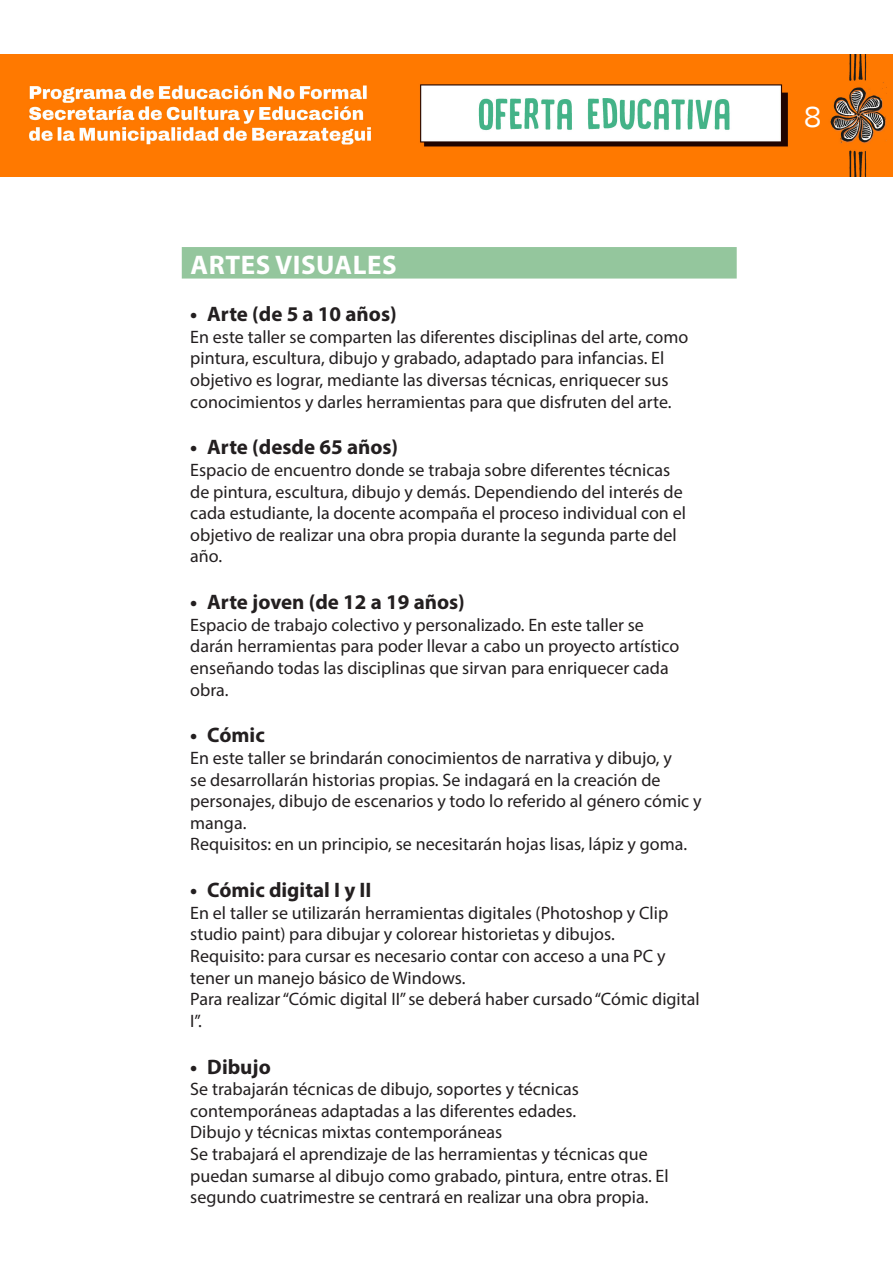
<style>
.page{position:relative;width:893px;height:1263px;background:#fff}
.page>*{position:absolute;margin:0;border:0;box-sizing:border-box;transform-origin:0 0}
.t1{font:28.5px "Amsi Pro";color:#fff}
.Titulo_-_Copia_2{font:700 27px "Myriad Pro";letter-spacing:.02em;color:#fff}
.t2{font:700 21px "Myriad Pro";color:#231f20}
.t3{font:18px/21.6px "Myriad Pro";color:#231f20}
</style>
<div class="page">
<img style="left:0;top:54px;width:892px;height:123px">
<div style="left:182px;top:247px;width:555px;height:32px;background:#94c69d"></div>
<p class="Titulo_-_Copia_2" style="left:191px;top:248px;width:208px">ARTES VISUALES</p>
<p class="t2" style="left:190px;top:300px;width:208px">• Arte (de 5 a 10 años)</p>
<p class="t3" style="left:190px;top:326px;width:500px">En este taller se comparten las diferentes disciplinas del arte, como pintura, escultura, dibujo y grabado, adaptado para infancias. El objetivo es lograr, mediante las diversas técnicas, enriquecer sus conocimientos y darles herramientas para que disfruten del arte.</p>
<p class="t2" style="left:190px;top:433px;width:209px">• Arte (desde 65 años)</p>
<p class="t3" style="left:190px;top:459px;width:497px">Espacio de encuentro donde se trabaja sobre diferentes técnicas de pintura, escultura, dibujo y demás. Dependiendo del interés de cada estudiante, la docente acompaña el proceso individual con el objetivo de realizar una obra propia durante la segunda parte del año.</p>
<p class="t2" style="left:190px;top:588px;width:276px">• Arte joven (de 12 a 19 años)</p>
<p class="t3" style="left:190px;top:614px;width:491px">Espacio de trabajo colectivo y personalizado. En este taller se darán herramientas para poder llevar a cabo un proyecto artístico enseñando todas las disciplinas que sirvan para enriquecer cada obra.</p>
<p class="t2" style="left:190px;top:721px;width:76px">• Cómic</p>
<p class="t3" style="left:190px;top:747px;width:513px">En este taller se brindarán conocimientos de narrativa y dibujo, y<br>se desarrollarán historias propias. Se indagará en la creación de personajes, dibujo de escenarios y todo lo referido al género cómic y manga.</p>
<p class="t3" style="left:190px;top:833px;width:498px">Requisitos: en un principio, se necesitarán hojas lisas, lápiz y goma.</p>
<p class="t2" style="left:190px;top:876px;width:183px">• Cómic digital I y II</p>
<p class="t3" style="left:190px;top:902px;width:480px">En el taller se utilizarán herramientas digitales (Photoshop y Clip studio paint) para dibujar y colorear historietas y dibujos.</p>
<p class="t3" style="left:190px;top:945px;width:477px">Requisito: para cursar es necesario contar con acceso a una PC y tener un manejo básico de Windows.</p>
<p class="t3" style="left:190px;top:988px;width:511px">Para realizar “Cómic digital II” se deberá haber cursado “Cómic digital<br>I”.</p>
<p class="t2" style="left:190px;top:1053px;width:82px">• Dibujo</p>
<p class="t3" style="left:190px;top:1078px;width:390px">Se trabajarán técnicas de dibujo, soportes y técnicas contemporáneas adaptadas a las diferentes edades.</p>
<p class="t3" style="left:190px;top:1121px;width:313px">Dibujo y técnicas mixtas contemporáneas</p>
<p class="t3" style="left:190px;top:1143px;width:480px">Se trabajará el aprendizaje de las herramientas y técnicas que puedan sumarse al dibujo como grabado, pintura, entre otras. El segundo cuatrimestre se centrará en realizar una obra propia.</p>
<h1 class="t1" style="left:804px;top:97px;width:19px">8</h1>
</div>
